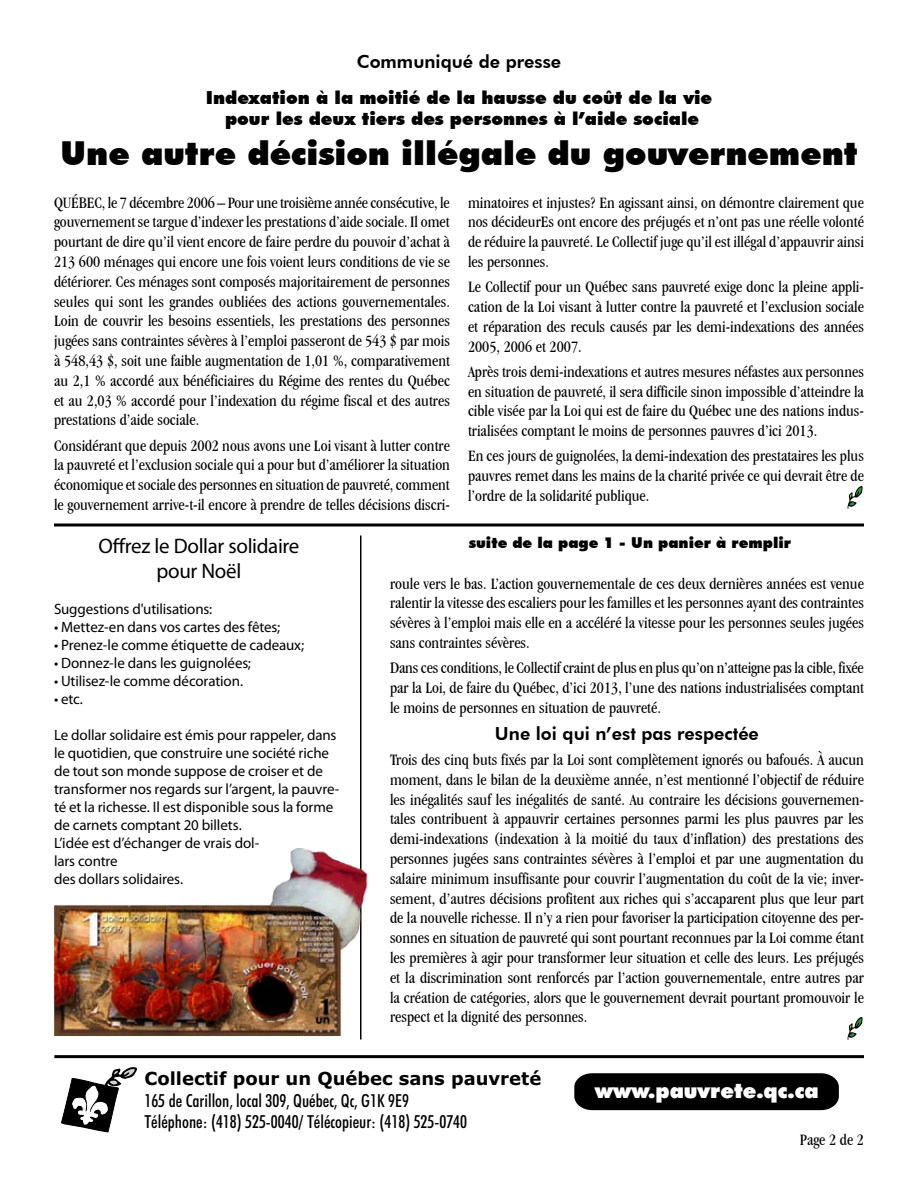
<style>
.page{position:relative;width:918px;height:1188px;background:#fff}
.page>*{position:absolute;margin:0;border:0;box-sizing:border-box;transform-origin:0 0}
.t1{font:900 33px "Futura BT";color:#000}
.t2{font:21px/25.2px "Myriad Pro";letter-spacing:-.015em;color:#000;text-align:center}
.t3{font:900 21px "Futura BT";color:#fff}
.t4{font:500 condensed 18px/21.6px "Futura BT";color:#000}
.t5{font:900 18px/21.6px "Futura BT";color:#000;text-align:center}
.t6{font:800 18px "Futura BT";color:#000}
.t7{font:700 18px "Verdana";color:#000}
.t8{font:condensed 16.5px/19.8px "Garamond IT Cby BT";color:#000;text-align:justify}
.t9{font:15px/18px "Myriad Pro";letter-spacing:-.01em;color:#000}
.t10{font:900 15px "Futura BT";color:#000}
</style>
<div class="page">
<hr style="left:54px;top:1055px;width:810px;height:3px;background:#000">
<svg style="left:61px;top:1067px;width:76px;height:66px"></svg>
<div style="left:574px;top:1073px;width:265px;height:37px;background:#000"></div>
<hr style="left:54px;top:524px;width:810px;height:2px;background:#000">
<svg style="left:847px;top:486px;width:16px;height:23px"></svg>
<hr style="left:360px;top:536px;width:2px;height:504px;background:#000">
<svg style="left:847px;top:1017px;width:16px;height:23px"></svg>
<img style="left:54px;top:848px;width:314px;height:187px">
<p class="t6" style="left:357px;top:50px;width:206px">Communiqué de presse</p>
<p class="t5" style="left:206px;top:86px;width:508px">Indexation à la moitié de la hausse du coût de la vie pour les deux tiers des personnes à l’aide sociale</p>
<h1 class="t1" style="left:60px;top:133px;width:799px">Une autre décision illégale du gouvernement</h1>
<p class="t8" style="left:54px;top:192px;width:398px">QUÉBEC, le 7 décembre 2006 – Pour une troisième année consécutive, le gouvernement se targue d’indexer les prestations d’aide sociale. Il omet pourtant de dire qu’il vient encore de faire perdre du pouvoir d’achat à 213 600 ménages qui encore une fois voient leurs conditions de vie se détériorer. Ces ménages sont composés majoritairement de personnes seules qui sont les grandes oubliées des actions gouvernementales.<br>Loin de couvrir les besoins essentiels, les prestations des personnes jugées sans contraintes sévères à l’emploi passeront de 543 $ par mois à 548,43 $, soit une faible augmentation de 1,01 %, comparativement au 2,1 % accordé aux bénéficiaires du Régime des rentes du Québec et au 2,03 % accordé pour l’indexation du régime fiscal et des autres prestations d’aide sociale.</p>
<p class="t8" style="left:54px;top:435px;width:398px">Considérant que depuis 2002 nous avons une Loi visant à lutter contre la pauvreté et l’exclusion sociale qui a pour but d’améliorer la situation économique et sociale des personnes en situation de pauvreté, comment le gouvernement arrive-t-il encore à prendre de telles décisions discri-</p>
<p class="t8" style="left:468px;top:192px;width:397px">minatoires et injustes? En agissant ainsi, on démontre clairement que nos décideurEs ont encore des préjugés et n’ont pas une réelle volonté de réduire la pauvreté. Le Collectif juge qu’il est illégal d’appauvrir ainsi les personnes.</p>
<p class="t8" style="left:468px;top:277px;width:398px">Le Collectif pour un Québec sans pauvreté exige donc la pleine appli&shy;cation de la Loi visant à lutter contre la pauvreté et l’exclusion sociale et réparation des reculs causés par les demi-indexations des années 2005, 2006 et 2007.</p>
<p class="t8" style="left:468px;top:361px;width:398px">Après trois demi-indexations et autres mesures néfastes aux personnes en situation de pauvreté, il sera difficile sinon impossible d’atteindre la cible visée par la Loi qui est de faire du Québec une des nations indus&shy;trialisées comptant le moins de personnes pauvres d’ici 2013.</p>
<p class="t8" style="left:468px;top:446px;width:397px">En ces jours de guignolées, la demi-indexation des prestataires les plus pauvres remet dans les mains de la charité privée ce qui devrait être de l’ordre de la solidarité publique.</p>
<p class="t2" style="left:98px;top:533px;width:203px">Offrez le Dollar solidaire pour Noël</p>
<p class="t9" style="left:54px;top:600px;width:160px">Suggestions d'utilisations:</p>
<p class="t9" style="left:54px;top:618px;width:228px">• Mettez-en dans vos cartes des fêtes;</p>
<p class="t9" style="left:54px;top:636px;width:252px">• Prenez-le comme étiquette de cadeaux;</p>
<p class="t9" style="left:54px;top:654px;width:199px">• Donnez-le dans les guignolées;</p>
<p class="t9" style="left:54px;top:672px;width:191px">• Utilisez-le comme décoration.</p>
<p class="t9" style="left:54px;top:690px;width:30px">• etc.</p>
<p class="t9" style="left:54px;top:726px;width:287px">Le dollar solidaire est émis pour rappeler, dans le quotidien, que construire une société riche de tout son monde suppose de croiser et de transformer nos regards sur l’argent, la pauvre&shy;té et la richesse. Il est disponible sous la forme de carnets comptant 20 billets.<br>L’idée est d’échanger de vrais dol-<br>lars contre<br>des dollars solidaires.</p>
<p class="t10" style="left:469px;top:534px;width:324px">suite de la page 1 - Un panier à remplir</p>
<p class="t8" style="left:390px;top:573px;width:476px">roule vers le bas. L’action gouvernementale de ces deux dernières années est venue ralentir la vitesse des escaliers pour les familles et les personnes ayant des contraintes sévères à l’emploi mais elle en a accéléré la vitesse pour les personnes seules jugées sans contraintes sévères.</p>
<p class="t8" style="left:390px;top:658px;width:476px">Dans ces conditions, le Collectif craint de plus en plus qu’on n’atteigne pas la cible, fixée par la Loi, de faire du Québec, d’ici 2013, l’une des nations industrialisées comptant le moins de personnes en situation de pauvreté.</p>
<p class="t6" style="left:495px;top:722px;width:265px">Une loi qui n’est pas respectée</p>
<p class="t8" style="left:390px;top:750px;width:476px">Trois des cinq buts fixés par la Loi sont complètement ignorés ou bafoués. À aucun moment, dans le bilan de la deuxième année, n’est mentionné l’objectif de réduire les inégalités sauf les inégalités de santé. Au contraire les décisions gouvernemen&shy;tales contribuent à appauvrir certaines personnes parmi les plus pauvres par les demi-indexations (indexation à la moitié du taux d’inflation) des prestations des personnes jugées sans contraintes sévères à l’emploi et par une augmentation du salaire minimum insuffisante pour couvrir l’augmentation du coût de la vie; inver&shy;sement, d’autres décisions profitent aux riches qui s’accaparent plus que leur part de la nouvelle richesse. Il n’y a rien pour favoriser la participation citoyenne des per&shy;sonnes en situation de pauvreté qui sont pourtant reconnues par la Loi comme étant les premières à agir pour transformer leur situation et celle des leurs. Les préjugés et la discrimination sont renforcés par l’action gouvernementale, entre autres par la création de catégories, alors que le gouvernement devrait pourtant promouvoir le respect et la dignité des personnes.</p>
<p class="t7" style="left:144px;top:1067px;width:398px">Collectif pour un Québec sans pauvreté</p>
<p class="t4" style="left:144px;top:1089px;width:324px">165 de Carillon, local 309, Québec, Qc, G1K 9E9<br>Téléphone: (418) 525-0040/ Télécopieur: (418) 525-0740</p>
<p class="t3" style="left:595px;top:1078px;width:225px">www.pauvrete.qc.ca</p>
<p class="t8" style="left:800px;top:1130px;width:66px">Page 2 de 2</p>
</div>
